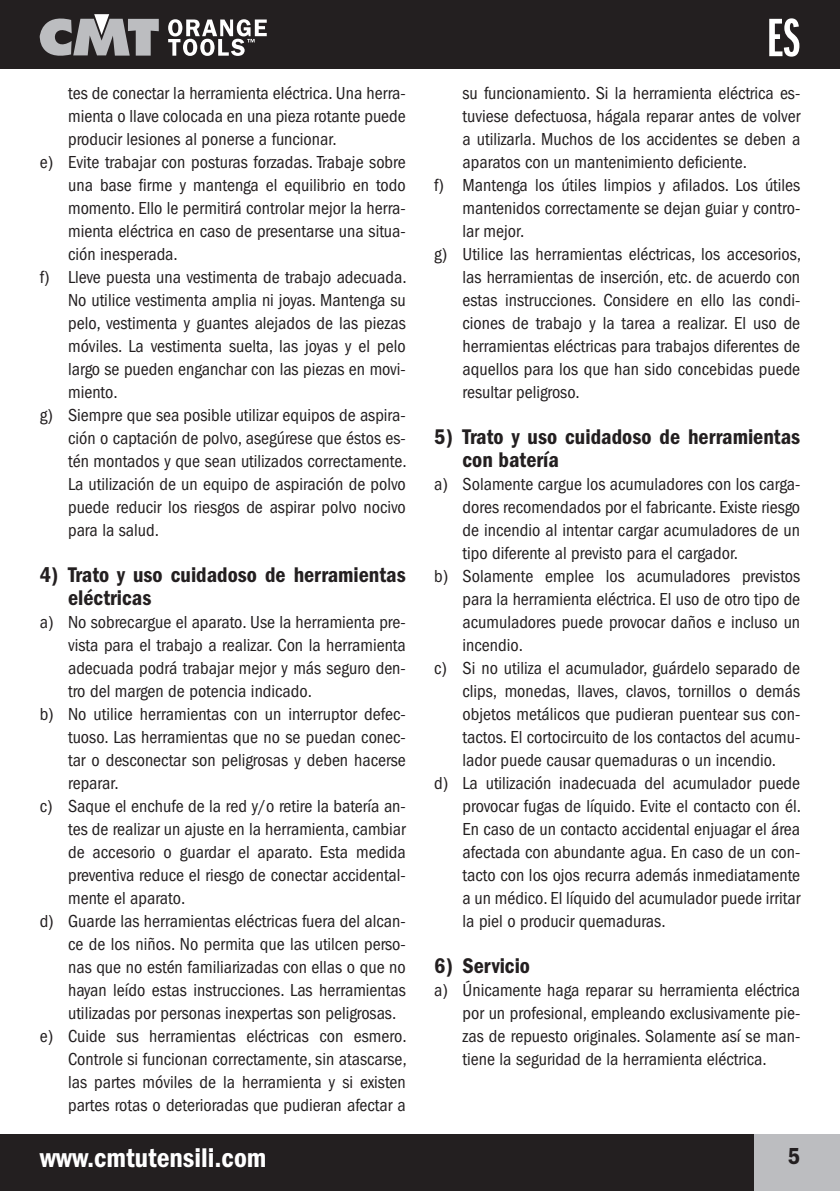
<style>
.page{position:relative;width:840px;height:1191px;background:#fff}
.page>*{position:absolute;margin:0;border:0;box-sizing:border-box;transform-origin:0 0}
.t1{font:56px "Franklin Gothic Demi X Cmpr";color:#fff}
.t2{font:600 condensed 28px "Franklin Gothic";color:#fff}
.t3{font:600 condensed 24px "Franklin Gothic";color:#231f20}
.t4{font:600 condensed 22px/23px "Franklin Gothic";color:#231f20}
.t5{font:condensed 18px/23px "Franklin Gothic";color:#231f20;text-align:justify}
</style>
<div class="page">
<div style="left:0;top:0;width:839px;height:68px;background:#231f20"></div>
<svg style="left:168px;top:19px;width:98px;height:37px"></svg>
<svg style="left:39px;top:14px;width:120px;height:42px"></svg>
<div style="left:0;top:1134px;width:754px;height:57px;background:#231f20"></div>
<div style="left:754px;top:1134px;width:85px;height:57px;background:#bcbdc0"></div>
<p class="t5" style="left:68px;top:81px;width:339px">tes de conectar la herramienta eléctrica. Una herra-</p>
<p class="t5" style="left:68px;top:104px;width:339px">mienta o llave colocada en una pieza rotante puede</p>
<p class="t5" style="left:68px;top:127px;width:270px">producir lesiones al ponerse a funcionar.</p>
<p class="t5" style="left:40px;top:150px;width:367px">e) Evite trabajar con posturas forzadas. Trabaje sobre</p>
<p class="t5" style="left:68px;top:173px;width:339px">una base firme y mantenga el equilibrio en todo</p>
<p class="t5" style="left:68px;top:196px;width:339px">momento. Ello le permitirá controlar mejor la herra-</p>
<p class="t5" style="left:68px;top:219px;width:339px">mienta eléctrica en caso de presentarse una situa-</p>
<p class="t5" style="left:68px;top:242px;width:111px">ción inesperada.</p>
<p class="t5" style="left:40px;top:265px;width:368px">f) Lleve puesta una vestimenta de trabajo adecuada.</p>
<p class="t5" style="left:68px;top:288px;width:339px">No utilice vestimenta amplia ni joyas. Mantenga su</p>
<p class="t5" style="left:68px;top:311px;width:339px">pelo, vestimenta y guantes alejados de las piezas</p>
<p class="t5" style="left:68px;top:334px;width:339px">móviles. La vestimenta suelta, las joyas y el pelo</p>
<p class="t5" style="left:68px;top:357px;width:339px">largo se pueden enganchar con las piezas en movi-</p>
<p class="t5" style="left:68px;top:380px;width:51px">miento.</p>
<p class="t5" style="left:40px;top:403px;width:367px">g) Siempre que sea posible utilizar equipos de aspira-</p>
<p class="t5" style="left:68px;top:426px;width:339px">ción o captación de polvo, asegúrese que éstos es-</p>
<p class="t5" style="left:68px;top:449px;width:340px">tén montados y que sean utilizados correctamente.</p>
<p class="t5" style="left:68px;top:472px;width:339px">La utilización de un equipo de aspiración de polvo</p>
<p class="t5" style="left:68px;top:495px;width:339px">puede reducir los riesgos de aspirar polvo nocivo</p>
<p class="t5" style="left:68px;top:518px;width:92px">para la salud.</p>
<p class="t4" style="left:68px;top:563px;width:339px;text-indent:-28px">4) Trato y uso cuidadoso de herramientas eléctricas</p>
<p class="t5" style="left:40px;top:610px;width:367px">a) No sobrecargue el aparato. Use la herramienta pre-</p>
<p class="t5" style="left:68px;top:633px;width:339px">vista para el trabajo a realizar. Con la herramienta</p>
<p class="t5" style="left:68px;top:656px;width:339px">adecuada podrá trabajar mejor y más seguro den-</p>
<p class="t5" style="left:68px;top:679px;width:245px">tro del margen de potencia indicado.</p>
<p class="t5" style="left:40px;top:702px;width:367px">b) No utilice herramientas con un interruptor defec-</p>
<p class="t5" style="left:68px;top:725px;width:339px">tuoso. Las herramientas que no se puedan conec-</p>
<p class="t5" style="left:68px;top:748px;width:339px">tar o desconectar son peligrosas y deben hacerse</p>
<p class="t5" style="left:68px;top:771px;width:52px">reparar.</p>
<p class="t5" style="left:40px;top:794px;width:367px">c) Saque el enchufe de la red y/o retire la batería an-</p>
<p class="t5" style="left:68px;top:817px;width:339px">tes de realizar un ajuste en la herramienta, cambiar</p>
<p class="t5" style="left:68px;top:840px;width:339px">de accesorio o guardar el aparato. Esta medida</p>
<p class="t5" style="left:68px;top:863px;width:339px">preventiva reduce el riesgo de conectar accidental-</p>
<p class="t5" style="left:68px;top:886px;width:119px">mente el aparato.</p>
<p class="t5" style="left:40px;top:909px;width:367px">d) Guarde las herramientas eléctricas fuera del alcan-</p>
<p class="t5" style="left:68px;top:932px;width:339px">ce de los niños. No permita que las utilcen perso-</p>
<p class="t5" style="left:68px;top:955px;width:339px">nas que no estén familiarizadas con ellas o que no</p>
<p class="t5" style="left:68px;top:978px;width:339px">hayan leído estas instrucciones. Las herramientas</p>
<p class="t5" style="left:68px;top:1001px;width:329px">utilizadas por personas inexpertas son peligrosas.</p>
<p class="t5" style="left:40px;top:1024px;width:368px">e) Cuide sus herramientas eléctricas con esmero.</p>
<p class="t5" style="left:68px;top:1047px;width:340px">Controle si funcionan correctamente, sin atascarse,</p>
<p class="t5" style="left:68px;top:1070px;width:339px">las partes móviles de la herramienta y si existen</p>
<p class="t5" style="left:68px;top:1093px;width:339px">partes rotas o deterioradas que pudieran afectar a</p>
<h1 class="t1" style="left:766px;top:7px;width:35px">ES</h1>
<p class="t5" style="left:462px;top:81px;width:339px">su funcionamiento. Si la herramienta eléctrica es-</p>
<p class="t5" style="left:462px;top:104px;width:339px">tuviese defectuosa, hágala reparar antes de volver</p>
<p class="t5" style="left:462px;top:127px;width:339px">a utilizarla. Muchos de los accidentes se deben a</p>
<p class="t5" style="left:462px;top:150px;width:286px">aparatos con un mantenimiento deficiente.</p>
<p class="t5" style="left:434px;top:173px;width:367px">f) Mantenga los útiles limpios y afilados. Los útiles</p>
<p class="t5" style="left:462px;top:196px;width:339px">mantenidos correctamente se dejan guiar y contro-</p>
<p class="t5" style="left:462px;top:219px;width:63px">lar mejor.</p>
<p class="t5" style="left:434px;top:242px;width:368px">g) Utilice las herramientas eléctricas, los accesorios,</p>
<p class="t5" style="left:462px;top:265px;width:339px">las herramientas de inserción, etc. de acuerdo con</p>
<p class="t5" style="left:462px;top:288px;width:339px">estas instrucciones. Considere en ello las condi-</p>
<p class="t5" style="left:462px;top:311px;width:339px">ciones de trabajo y la tarea a realizar. El uso de</p>
<p class="t5" style="left:462px;top:334px;width:339px">herramientas eléctricas para trabajos diferentes de</p>
<p class="t5" style="left:462px;top:357px;width:339px">aquellos para los que han sido concebidas puede</p>
<p class="t5" style="left:462px;top:380px;width:119px">resultar peligroso.</p>
<p class="t4" style="left:462px;top:425px;width:339px;text-indent:-28px">5) Trato y uso cuidadoso de herramientas con batería</p>
<p class="t5" style="left:434px;top:472px;width:367px">a) Solamente cargue los acumuladores con los carga-</p>
<p class="t5" style="left:462px;top:495px;width:339px">dores recomendados por el fabricante. Existe riesgo</p>
<p class="t5" style="left:462px;top:518px;width:339px">de incendio al intentar cargar acumuladores de un</p>
<p class="t5" style="left:462px;top:541px;width:277px">tipo diferente al previsto para el cargador.</p>
<p class="t5" style="left:434px;top:564px;width:367px">b) Solamente emplee los acumuladores previstos</p>
<p class="t5" style="left:462px;top:587px;width:339px">para la herramienta eléctrica. El uso de otro tipo de</p>
<p class="t5" style="left:462px;top:610px;width:339px">acumuladores puede provocar daños e incluso un</p>
<p class="t5" style="left:462px;top:633px;width:62px">incendio.</p>
<p class="t5" style="left:434px;top:656px;width:367px">c) Si no utiliza el acumulador, guárdelo separado de</p>
<p class="t5" style="left:462px;top:679px;width:339px">clips, monedas, llaves, clavos, tornillos o demás</p>
<p class="t5" style="left:462px;top:702px;width:339px">objetos metálicos que pudieran puentear sus con-</p>
<p class="t5" style="left:462px;top:725px;width:339px">tactos. El cortocircuito de los contactos del acumu-</p>
<p class="t5" style="left:462px;top:748px;width:315px">lador puede causar quemaduras o un incendio.</p>
<p class="t5" style="left:434px;top:771px;width:367px">d) La utilización inadecuada del acumulador puede</p>
<p class="t5" style="left:462px;top:794px;width:340px">provocar fugas de líquido. Evite el contacto con él.</p>
<p class="t5" style="left:462px;top:817px;width:339px">En caso de un contacto accidental enjuagar el área</p>
<p class="t5" style="left:462px;top:840px;width:339px">afectada con abundante agua. En caso de un con-</p>
<p class="t5" style="left:462px;top:863px;width:339px">tacto con los ojos recurra además inmediatamente</p>
<p class="t5" style="left:462px;top:886px;width:339px">a un médico. El líquido del acumulador puede irritar</p>
<p class="t5" style="left:462px;top:909px;width:204px">la piel o producir quemaduras.</p>
<p class="t4" style="left:434px;top:954px;width:97px">6) Servicio</p>
<p class="t5" style="left:462px;top:978px;width:339px;text-indent:-28px">a) Únicamente haga reparar su herramienta eléctrica por un profesional, empleando exclusivamente pie&shy;zas de repuesto originales. Solamente así se man&shy;tiene la seguridad de la herramienta eléctrica.</p>
<h2 class="t2" style="left:40px;top:1141px;width:228px">www.cmtutensili.com</h2>
<h3 class="t3" style="left:787px;top:1142px;width:14px">5</h3>
</div>
